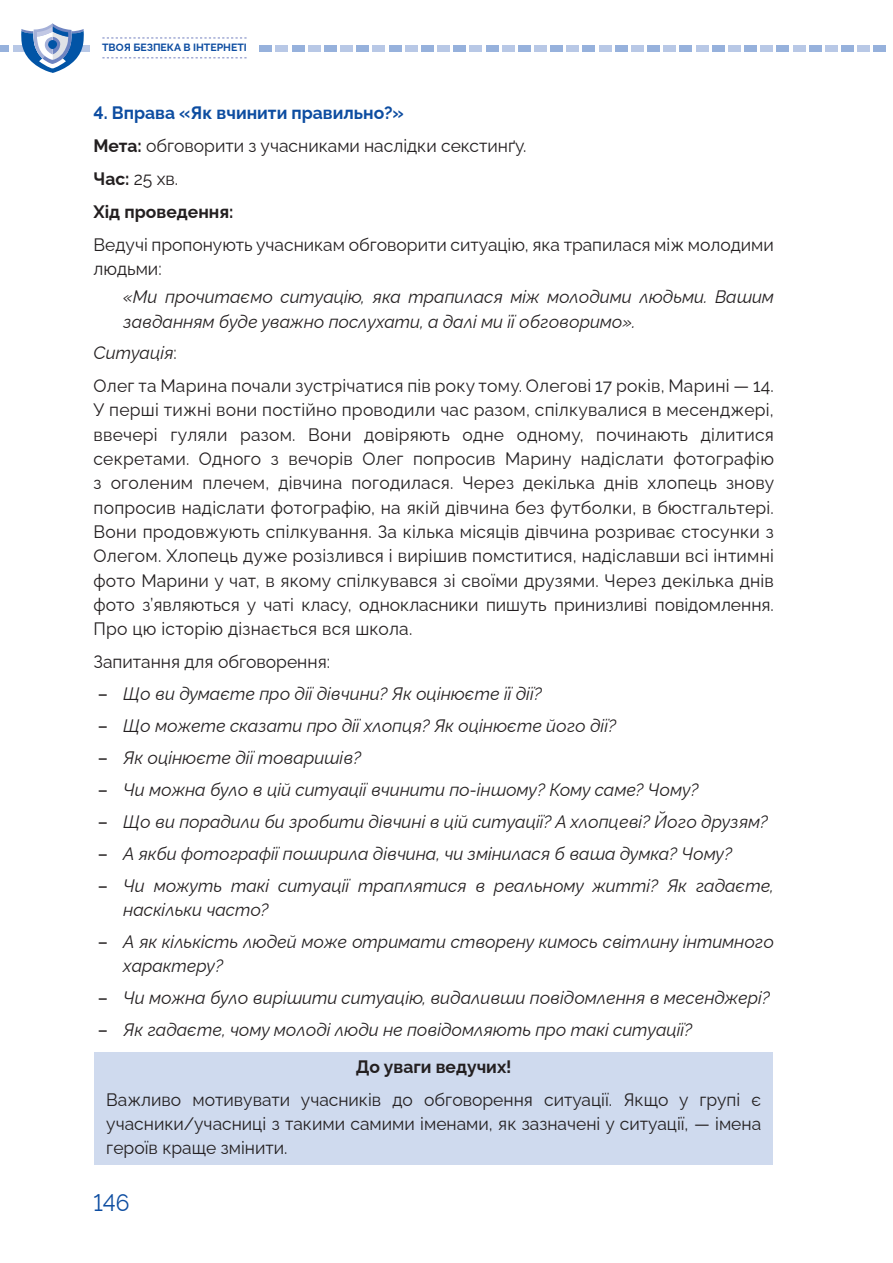
<style>
.page{position:relative;width:893px;height:1263px;background:#fff}
.page>*{position:absolute;margin:0;border:0;box-sizing:border-box;transform-origin:0 0}
.t1{font:24px "Raleway";color:#0d4da1;scale:.95 1}
.t2{font:18px/24.3px "Raleway";color:#231f20}
.t3{font:italic 18px/24px "Raleway";color:#231f20}
.t4{font:700 10.5px "Raleway";color:#0d4da1}
.s1{font-weight:700;color:#0d4da1}
.s2{font-weight:700}
.s3{font-style:italic}
.s4{font-weight:500;font-style:normal}
.s5{font-weight:700;font-style:normal}
</style>
<div class="page">
<div style="left:0;top:45px;width:9px;height:7px;background:#96b1dc"></div>
<div style="left:13px;top:45px;width:13px;height:7px;background:#b8c8e6"></div>
<div style="left:77px;top:45px;width:13px;height:7px;background:#b8c8e6"></div>
<svg style="left:21px;top:23px;width:63px;height:50px"></svg>
<div style="left:259px;top:45px;width:13px;height:7px;background:#96b1dc"></div>
<div style="left:276px;top:45px;width:12px;height:7px;background:#b8c8e6"></div>
<div style="left:292px;top:45px;width:12px;height:7px;background:#96b1dc"></div>
<div style="left:308px;top:45px;width:13px;height:7px;background:#b8c8e6"></div>
<div style="left:324px;top:45px;width:13px;height:7px;background:#96b1dc"></div>
<div style="left:340px;top:45px;width:13px;height:7px;background:#b8c8e6"></div>
<div style="left:356px;top:45px;width:13px;height:7px;background:#96b1dc"></div>
<div style="left:372px;top:45px;width:13px;height:7px;background:#b8c8e6"></div>
<div style="left:389px;top:45px;width:12px;height:7px;background:#96b1dc"></div>
<div style="left:405px;top:45px;width:13px;height:7px;background:#b8c8e6"></div>
<div style="left:421px;top:45px;width:13px;height:7px;background:#96b1dc"></div>
<div style="left:437px;top:45px;width:13px;height:7px;background:#b8c8e6"></div>
<div style="left:453px;top:45px;width:13px;height:7px;background:#96b1dc"></div>
<div style="left:469px;top:45px;width:13px;height:7px;background:#b8c8e6"></div>
<div style="left:486px;top:45px;width:12px;height:7px;background:#96b1dc"></div>
<div style="left:502px;top:45px;width:12px;height:7px;background:#b8c8e6"></div>
<div style="left:518px;top:45px;width:13px;height:7px;background:#96b1dc"></div>
<div style="left:534px;top:45px;width:13px;height:7px;background:#b8c8e6"></div>
<div style="left:550px;top:45px;width:13px;height:7px;background:#96b1dc"></div>
<div style="left:566px;top:45px;width:13px;height:7px;background:#b8c8e6"></div>
<div style="left:583px;top:45px;width:12px;height:7px;background:#96b1dc"></div>
<div style="left:599px;top:45px;width:12px;height:7px;background:#b8c8e6"></div>
<div style="left:615px;top:45px;width:13px;height:7px;background:#96b1dc"></div>
<div style="left:631px;top:45px;width:13px;height:7px;background:#b8c8e6"></div>
<div style="left:647px;top:45px;width:13px;height:7px;background:#96b1dc"></div>
<div style="left:663px;top:45px;width:13px;height:7px;background:#b8c8e6"></div>
<div style="left:679px;top:45px;width:13px;height:7px;background:#96b1dc"></div>
<div style="left:696px;top:45px;width:12px;height:7px;background:#b8c8e6"></div>
<div style="left:712px;top:45px;width:13px;height:7px;background:#96b1dc"></div>
<div style="left:728px;top:45px;width:13px;height:7px;background:#b8c8e6"></div>
<div style="left:744px;top:45px;width:13px;height:7px;background:#96b1dc"></div>
<div style="left:760px;top:45px;width:13px;height:7px;background:#b8c8e6"></div>
<div style="left:776px;top:45px;width:13px;height:7px;background:#96b1dc"></div>
<div style="left:793px;top:45px;width:12px;height:7px;background:#b8c8e6"></div>
<div style="left:809px;top:45px;width:12px;height:7px;background:#96b1dc"></div>
<div style="left:825px;top:45px;width:13px;height:7px;background:#b8c8e6"></div>
<div style="left:841px;top:45px;width:13px;height:7px;background:#96b1dc"></div>
<div style="left:857px;top:45px;width:13px;height:7px;background:#b8c8e6"></div>
<div style="left:873px;top:45px;width:13px;height:7px;background:#96b1dc"></div>
<svg style="left:102px;top:57px;width:145px;height:1px"></svg>
<svg style="left:102px;top:37px;width:145px;height:2px"></svg>
<div style="left:94px;top:1052px;width:679px;height:38px;background:#cfdaee"></div>
<div style="left:94px;top:1080px;width:679px;height:84px;background:#cfdaee"></div>
<p class="t4" style="left:102px;top:40px;width:146px">ТВОЯ БЕЗПЕКА В ІНТЕРНЕТІ</p>
<p class="t2" style="left:94px;top:94px;width:434px;line-height:33px"><span class="s1">4. Вправа «Як вчинити правильно?»<br></span><span class="s2">Мета:</span> обговорити з учасниками наслідки секстинґу.<br><span class="s2">Час:</span> 25 хв.<br><span class="s2">Хід проведення:</span></p>
<p class="t2" style="left:94px;top:230px;width:682px">Ведучі пропонують учасникам обговорити ситуацію, яка трапилася між молодими людьми:</p>
<p class="t3" style="left:123px;top:283px;width:652px">«Ми прочитаємо ситуацію, яка трапилася між молодими людьми. Вашим завданням буде уважно послухати, а далі ми її обговоримо».</p>
<p class="t2" style="left:94px;top:335px;width:682px;line-height:32.8px"><span class="s3">Ситуація</span>:<br>Олег та Марина почали зустрічатися пів року тому. Олегові 17 років, Марині — 14.</p>
<p class="t2" style="left:94px;top:396px;width:682px;text-align:justify">У перші тижні вони постійно проводили час разом, спілкувалися в месенджері, ввечері гуляли разом. Вони довіряють одне одному, починають ділитися секретами. Одного з вечорів Олег попросив Марину надіслати фотографію з оголеним плечем, дівчина погодилася. Через декілька днів хлопець знову попросив надіслати фотографію, на якій дівчина без футболки, в бюстгальтері.<br>Вони продовжують спілкування. За кілька місяців дівчина розриває стосунки з Олегом. Хлопець дуже розізлився і вирішив помститися, надіславши всі інтимні фото Марини у чат, в якому спілкувався зі своїми друзями. Через декілька днів фото з’являються у чаті класу, однокласники пишуть принизливі повідомлення.<br>Про цю історію дізнається вся школа.</p>
<p class="t2" style="left:94px;top:647px;width:238px">Запитання для обговорення:</p>
<p class="t3" style="left:98px;top:679px;width:445px"><span class="s4">–</span> Що ви думаєте про дії дівчини? Як оцінюєте її дії?</p>
<p class="t3" style="left:98px;top:711px;width:520px"><span class="s4">–</span> Що можете сказати про дії хлопця? Як оцінюєте його дії?</p>
<p class="t3" style="left:98px;top:744px;width:265px"><span class="s4">–</span> Як оцінюєте дії товаришів?</p>
<p class="t3" style="left:98px;top:776px;width:602px"><span class="s4">–</span> Чи можна було в цій ситуації вчинити по-іншому? Кому саме? Чому?</p>
<p class="t3" style="left:98px;top:808px;width:672px"><span class="s4">–</span> Що ви порадили би зробити дівчині в цій ситуації? А хлопцеві? Його друзям?</p>
<p class="t3" style="left:98px;top:840px;width:636px"><span class="s4">–</span> А якби фотографії поширила дівчина, чи змінилася б ваша думка? Чому?</p>
<p class="t3" style="left:123px;top:872px;width:652px;text-indent:-26px"><span class="s4">–</span> Чи можуть такі ситуації траплятися в реальному житті? Як гадаєте, наскільки часто?</p>
<p class="t3" style="left:123px;top:928px;width:652px;text-indent:-26px"><span class="s4">–</span> А як кількість людей може отримати створену кимось світлину інтимного характеру?</p>
<p class="t3" style="left:98px;top:984px;width:674px"><span class="s4">–</span> Чи можна було вирішити ситуацію, видаливши повідомлення в месенджері?</p>
<p class="t3" style="left:356px;top:1010px;width:338px;line-height:36.8px;text-indent:-258px"><span class="s4">–</span> Як гадаєте, чому молоді люди не повідомляють про такі ситуації?<br><span class="s5">До уваги ведучих!</span></p>
<p class="t2" style="left:106px;top:1085px;width:656px;text-align:justify">Важливо мотивувати учасників до обговорення ситуації. Якщо у групі є учасники/учасниці з такими самими іменами, як зазначені у ситуації, — імена героїв краще змінити.</p>
<h1 class="t1" style="left:94px;top:1184px;width:39px">146</h1>
</div>
